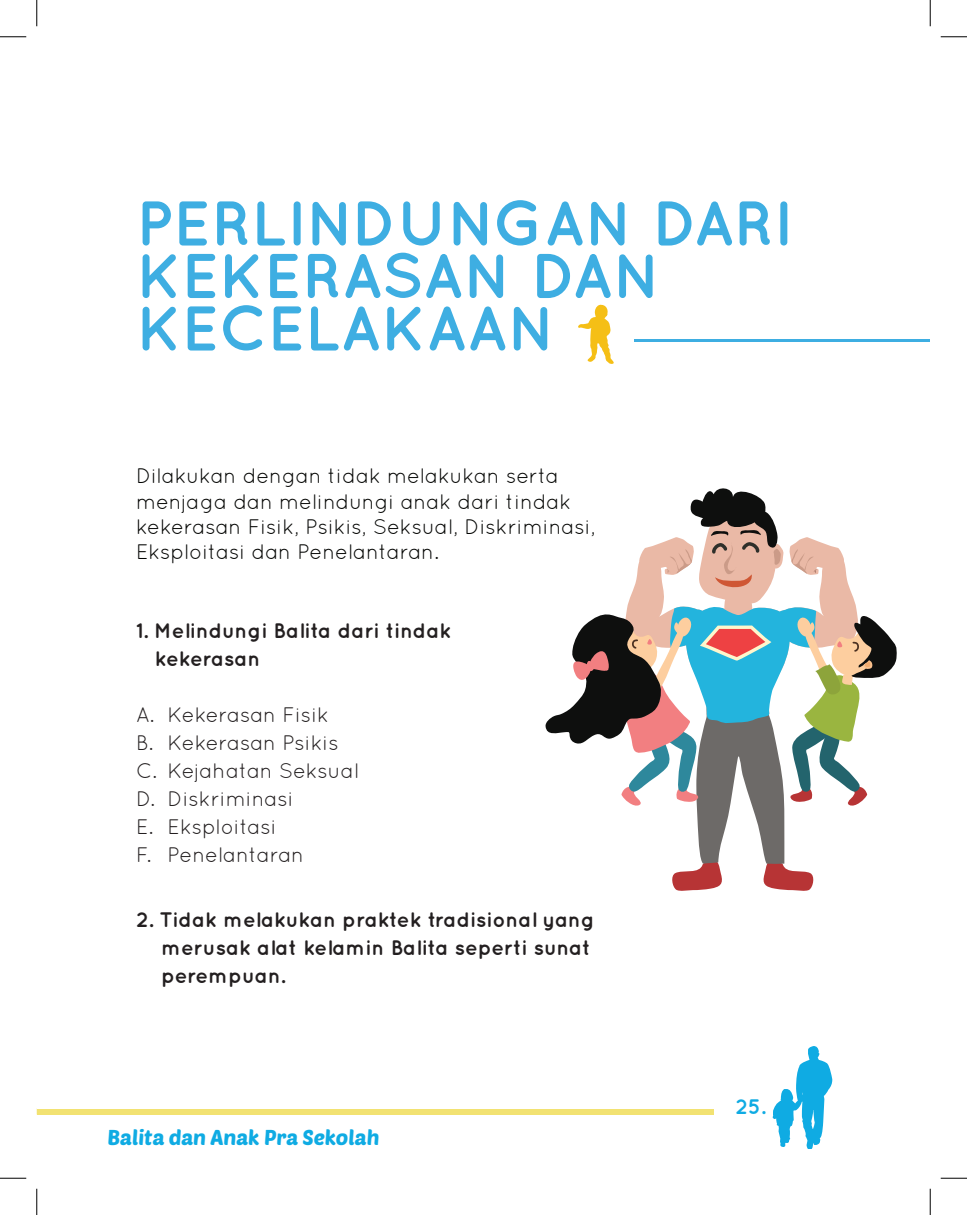
<style>
.page{position:relative;width:967px;height:1215px;background:#fff}
.page>*{position:absolute;margin:0;border:0;box-sizing:border-box;transform-origin:0 0}
.t1{font:700 63px/52.5px "Quicksand";color:#3eaee2}
.t2{font:21px/25.2px "Quicksand";color:#040503}
.t3{font:700 21px/28px "Quicksand";color:#231f20}
.t4{font:21px/28px "Quicksand";color:#231f20}
.t5{font:21px "Poetsen One";color:#0fabe3}
.t6{font:700 21px "Quicksand";color:#0fabe3}
</style>
<div class="page">
<div style="left:37px;top:1108px;width:676px;height:6px;background:#f2e272"></div>
<svg style="left:772px;top:1046px;width:60px;height:102px"></svg>
<hr style="left:634px;top:339px;width:296px;height:3px;background:#3eaee2">
<svg style="left:578px;top:304px;width:36px;height:60px"></svg>
<svg style="left:545px;top:488px;width:352px;height:403px"></svg>
<svg style="left:0;top:36px;width:26px;height:1px"></svg>
<svg style="left:940px;top:36px;width:26px;height:1px"></svg>
<svg style="left:0;top:1177px;width:26px;height:1px"></svg>
<svg style="left:940px;top:1177px;width:26px;height:1px"></svg>
<svg style="left:36px;top:0;width:1px;height:26px"></svg>
<svg style="left:36px;top:1188px;width:1px;height:26px"></svg>
<svg style="left:929px;top:0;width:1px;height:26px"></svg>
<svg style="left:929px;top:1188px;width:1px;height:26px"></svg>
<h1 class="t1" style="left:136px;top:195px;width:658px">PERLINDUNGAN DARI<br>KEKERASAN DAN<br>KECELAKAAN</h1>
<p class="t2" style="left:136px;top:463px;width:461px">Dilakukan dengan tidak melakukan serta menjaga dan melindungi anak dari tindak kekerasan Fisik, Psikis, Seksual, Diskriminasi, Eksploitasi dan Penelantaran.</p>
<p class="t3" style="left:155px;top:615px;width:298px;text-indent:-19px">1. Melindungi Balita dari tindak kekerasan</p>
<p class="t4" style="left:136px;top:700px;width:225px">A. Kekerasan Fisik<br>B. Kekerasan Psikis<br>C. Kejahatan Seksual<br>D. Diskriminasi<br>E. Eksploitasi<br>F. Penelantaran</p>
<p class="t3" style="left:161px;top:904px;width:435px;text-indent:-25px">2. Tidak melakukan praktek tradisional yang merusak alat kelamin Balita seperti sunat perempuan.</p>
<p class="t5" style="left:107px;top:1123px;width:273px">Balita dan Anak Pra Sekolah</p>
<p class="t6" style="left:735px;top:1093px;width:31px">25.</p>
</div>
